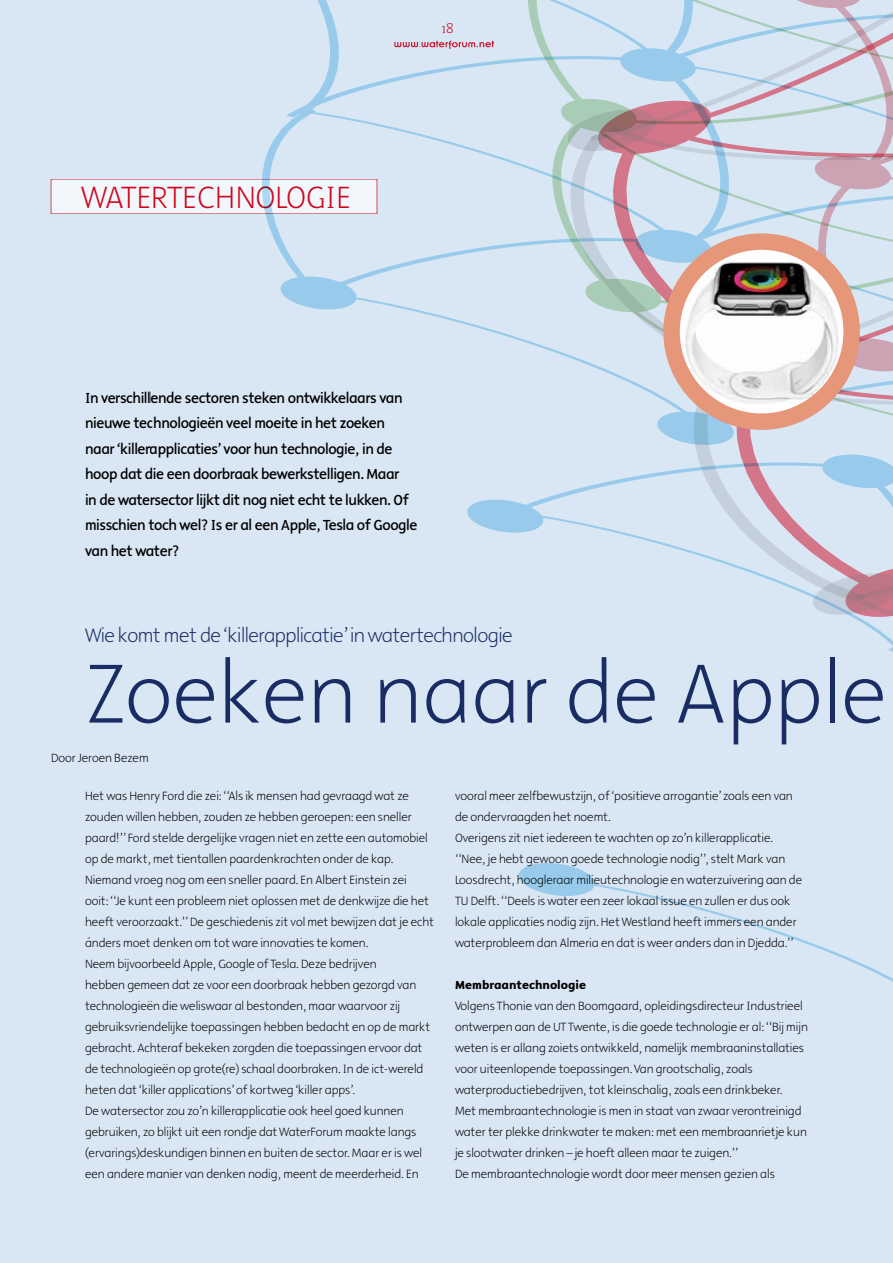
<style>
.page{position:relative;width:893px;height:1263px;background:#d9e6f4}
.page>*{position:absolute;margin:0;border:0;box-sizing:border-box;transform-origin:0 0}
.t1{font:300 84px "Malcom";letter-spacing:.01em;color:#1a2c64}
.t2{font:300 30.9px "Malcom";color:#cd071e}
.t3{font:300 19.5px "Malcom";letter-spacing:-.02em;color:#1a2c64}
.t4{font:15px/25.5px "Malcom";letter-spacing:-.03em;color:#000}
.t5{font:300 13.5px "Malcom";color:#cd071e}
.t6{font:300 12px/21px "Malcom";color:#000}
.t7{font:700 12px "Malcom";color:#000}
</style>
<div class="page">
<div style="left:51px;top:179px;width:326px;height:35px;background:#f3f7fb"></div>
<svg style="left:519px;top:863px;width:37px;height:33px"></svg>
<svg style="left:556px;top:863px;width:337px;height:119px"></svg>
<svg style="left:160px;top:0;width:733px;height:652px"></svg>
<img style="left:672px;top:242px;width:180px;height:180px;border-radius:90px">
<div style="left:663px;top:233px;width:197px;height:197px;border:16px solid #e69679;border-radius:50%"></div>
<h2 class="t2" style="left:81px;top:177px;width:18px">waterte</h2>
<h2 class="t2" style="left:197px;top:177px;width:36px">chnologie</h2>
<p class="t5" style="left:442px;top:19px;width:14px">18</p>
<p class="t4" style="left:85px;top:385px;width:334px">In verschillende sectoren steken ontwikkelaars van nieuwe technologieën veel moeite in het zoeken naar ‘killerapplicaties’ voor hun technologie, in de hoop dat die een doorbraak bewerkstelligen. Maar<br>in de watersector lijkt dit nog niet echt te lukken. Of misschien toch wel? Is er al een Apple, Tesla of Google van het water?</p>
<h3 class="t3" style="left:85px;top:622px;width:429px">Wie komt met de ‘killerapplicatie’ in watertechnologie</h3>
<h1 class="t1" style="left:85px;top:638px;width:803px">Zoeken naar de Apple</h1>
<p class="t6" style="left:51px;top:747px;width:99px">Door Jeroen Bezem</p>
<p class="t6" style="left:85px;top:785px;width:350px">Het was Henry Ford die zei: “Als ik mensen had gevraagd wat ze zouden willen hebben, zouden ze hebben geroepen: een sneller paard!” Ford stelde dergelijke vragen niet en zette een automobiel op de markt, met tientallen paardenkrachten onder de kap.<br>Niemand vroeg nog om een sneller paard. En Albert Einstein zei<br>ooit: “Je kunt een probleem niet oplossen met de denkwijze die het heeft veroorzaakt.” De geschiedenis zit vol met bewijzen dat je echt ánders moet denken om tot ware innovaties te komen.<br>Neem bijvoorbeeld Apple, Google of Tesla. Deze bedrijven<br>hebben gemeen dat ze voor een doorbraak hebben gezorgd van technologieën die weliswaar al bestonden, maar waarvoor zij gebruiksvriendelijke toepassingen hebben bedacht en op de markt gebracht. Achteraf bekeken zorgden die toepassingen ervoor dat de technologieën op grote(re) schaal doorbraken. In de ict-wereld heten dat ‘killer applications’ of kortweg ‘killer apps’.<br>De watersector zou zo’n killerapplicatie ook heel goed kunnen gebruiken, zo blijkt uit een rondje dat WaterForum maakte langs (ervarings)deskundigen binnen en buiten de sector. Maar er is wel een andere manier van denken nodig, meent de meerderheid. En</p>
<p class="t6" style="left:455px;top:785px;width:349px">vooral meer zelfbewustzijn, of ‘positieve arrogantie’ zoals een van de ondervraagden het noemt.<br>Overigens zit niet iedereen te wachten op zo’n killerapplicatie. “Nee, je hebt gewoon goede technologie nodig”, stelt Mark van Loosdrecht, hoogleraar milieutechnologie en waterzuivering aan de TU Delft. “Deels is water een zeer lokaal issue en zullen er dus ook lokale applicaties nodig zijn. Het Westland heeft immers een ander waterprobleem dan Almeria en dat is weer anders dan in Djedda.”</p>
<p class="t7" style="left:455px;top:977px;width:133px">Membraantechnologie</p>
<p class="t6" style="left:455px;top:995px;width:354px">Volgens Thonie van den Boomgaard, opleidingsdirecteur Industrieel ontwerpen aan de UT Twente, is die goede technologie er al: “Bij mijn weten is er allang zoiets ontwikkeld, namelijk membraaninstallaties voor uiteenlopende toepassingen. Van grootschalig, zoals waterproductiebedrijven, tot kleinschalig, zoals een drinkbeker.<br>Met membraantechnologie is men in staat van zwaar verontreinigd water ter plekke drinkwater te maken: met een membraanrietje kun je slootwater drinken – je hoeft alleen maar te zuigen.”<br>De membraantechnologie wordt door meer mensen gezien als</p>
</div>
